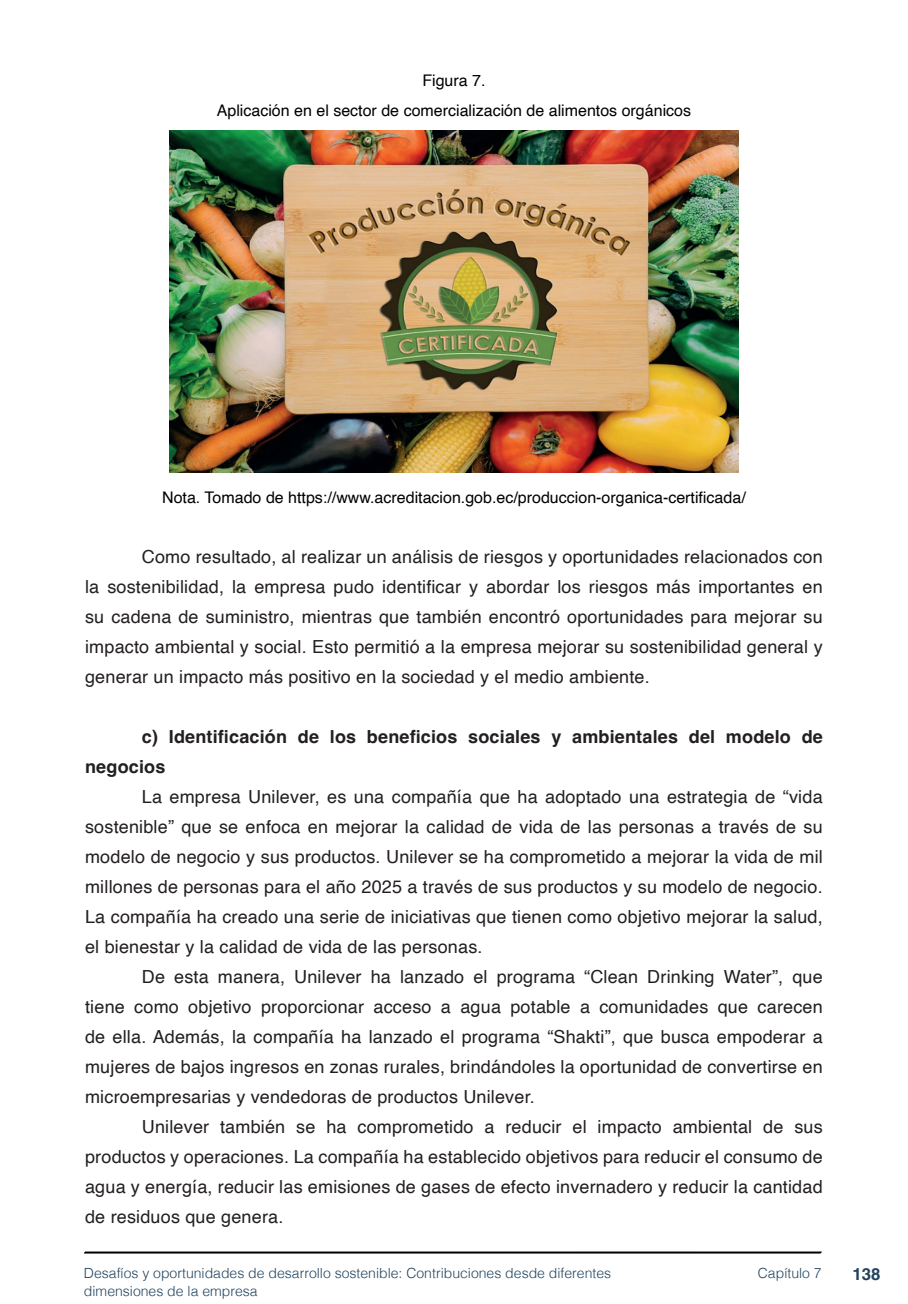
<style>
.page{position:relative;width:908px;height:1304px;background:#fff}
.page>*{position:absolute;margin:0;border:0;box-sizing:border-box;transform-origin:0 0}
.txt{font:18px/30px "Helvetica";letter-spacing:.01em;color:#231f20;text-align:justify}
.txt-2{font:700 18px/30px "Helvetica";letter-spacing:.01em;color:#231f20}
.t1{font:700 16.8px "Helvetica";color:#23445f}
.imagens_graf_tab{font:16px "Helvetica";color:#000}
.t2{font:300 14px/18px "Helvetica";color:#23445f}
</style>
<div class="page">
<svg style="left:84px;top:1251px;width:737px;height:3px;background:#515151"></svg>
<img style="left:169px;top:131px;width:569px;height:341px">
<p class="imagens_graf_tab" style="left:422px;top:68px;width:65px">Figura 7.</p>
<p class="imagens_graf_tab" style="left:217px;top:98px;width:475px">Aplicación en el sector de comercialización de alimentos orgánicos</p>
<p class="imagens_graf_tab" style="left:162px;top:485px;width:585px">Nota. Tomado de https://www.acreditacion.gob.ec/produccion-organica-certificada/</p>
<p class="txt" style="left:85px;top:542px;width:738px;text-indent:57px">Como resultado, al realizar un análisis de riesgos y oportunidades relacionados con la sostenibilidad, la empresa pudo identificar y abordar los riesgos más importantes en su cadena de suministro, mientras que también encontró oportunidades para mejorar su impacto ambiental y social. Esto permitió a la empresa mejorar su sostenibilidad general y generar un impacto más positivo en la sociedad y el medio ambiente.</p>
<p class="txt-2" style="left:85px;top:723px;width:739px;text-indent:57px">c) Identificación de los beneficios sociales y ambientales del modelo de negocios</p>
<p class="txt" style="left:85px;top:782px;width:738px;text-indent:57px">La empresa Unilever, es una compañía que ha adoptado una estrategia de “vida sostenible” que se enfoca en mejorar la calidad de vida de las personas a través de su modelo de negocio y sus productos. Unilever se ha comprometido a mejorar la vida de mil millones de personas para el año 2025 a través de sus productos y su modelo de negocio.<br>La compañía ha creado una serie de iniciativas que tienen como objetivo mejorar la salud, el bienestar y la calidad de vida de las personas.</p>
<p class="txt" style="left:85px;top:962px;width:738px;text-indent:57px">De esta manera, Unilever ha lanzado el programa “Clean Drinking Water”, que tiene como objetivo proporcionar acceso a agua potable a comunidades que carecen de ella. Además, la compañía ha lanzado el programa “Shakti”, que busca empoderar a mujeres de bajos ingresos en zonas rurales, brindándoles la oportunidad de convertirse en microempresarias y vendedoras de productos Unilever.</p>
<p class="txt" style="left:85px;top:1112px;width:738px;text-indent:57px">Unilever también se ha comprometido a reducir el impacto ambiental de sus productos y operaciones. La compañía ha establecido objetivos para reducir el consumo de agua y energía, reducir las emisiones de gases de efecto invernadero y reducir la cantidad de residuos que genera.</p>
<p class="t2" style="left:84px;top:1263px;width:528px">Desafíos y oportunidades de desarrollo sostenible: Contribuciones desde diferentes dimensiones de la empresa</p>
<p class="t2" style="left:757px;top:1263px;width:65px">Capítulo 7</p>
<p class="t1" style="left:851px;top:1264px;width:30px">138</p>
</div>
